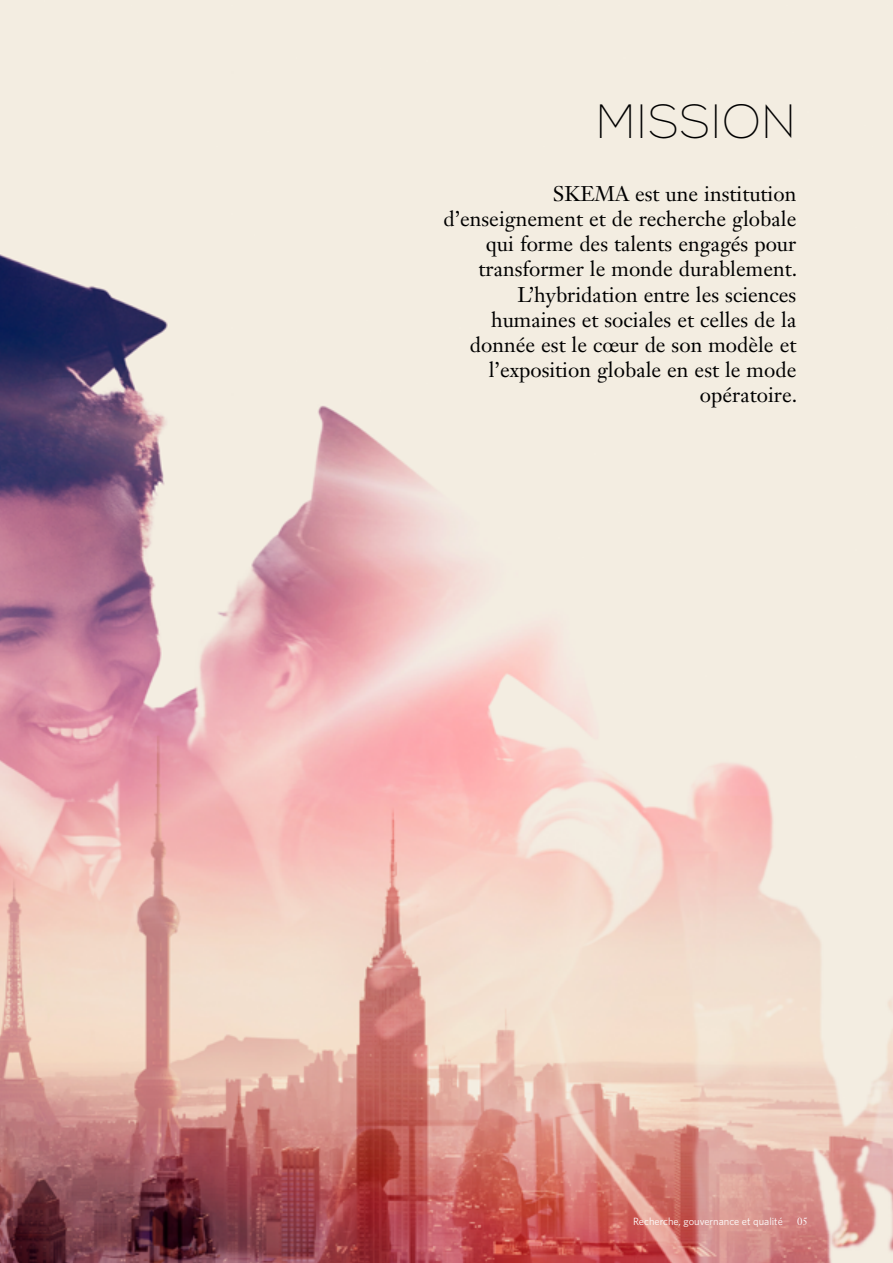
<style>
.page{position:relative;width:893px;height:1263px;background:#fff}
.page>*{position:absolute;margin:0;border:0;box-sizing:border-box;transform-origin:0 0}
.t1{font:100 48px "Nexa";color:#000}
.t2{font:21px/25.2px "Janson Text LT Std";color:#000;text-align:right}
.t3{font:10.5px "Whitney HTF";color:#fff}
.t4{font:10.5px "Janson Text LT Std";color:#fff}
</style>
<div class="page">
<img style="left:0;top:0;width:893px;height:1263px">
<h1 class="t1" style="left:595px;top:92px;width:203px">MISSION</h1>
<p class="t2" style="left:443px;top:181px;width:355px">SKEMA est une institution d’enseignement et de recherche globale qui forme des talents engagés pour transformer le monde durablement.<br>L’hybridation entre les sciences humaines et sociales et celles de la donnée est le cœur de son modèle et l’exposition globale en est le mode opératoire.</p>
<p class="t3" style="left:633px;top:1215px;width:151px">Recherche, gouvernance et qualité</p>
<p class="t4" style="left:797px;top:1214px;width:12px">05</p>
</div>
